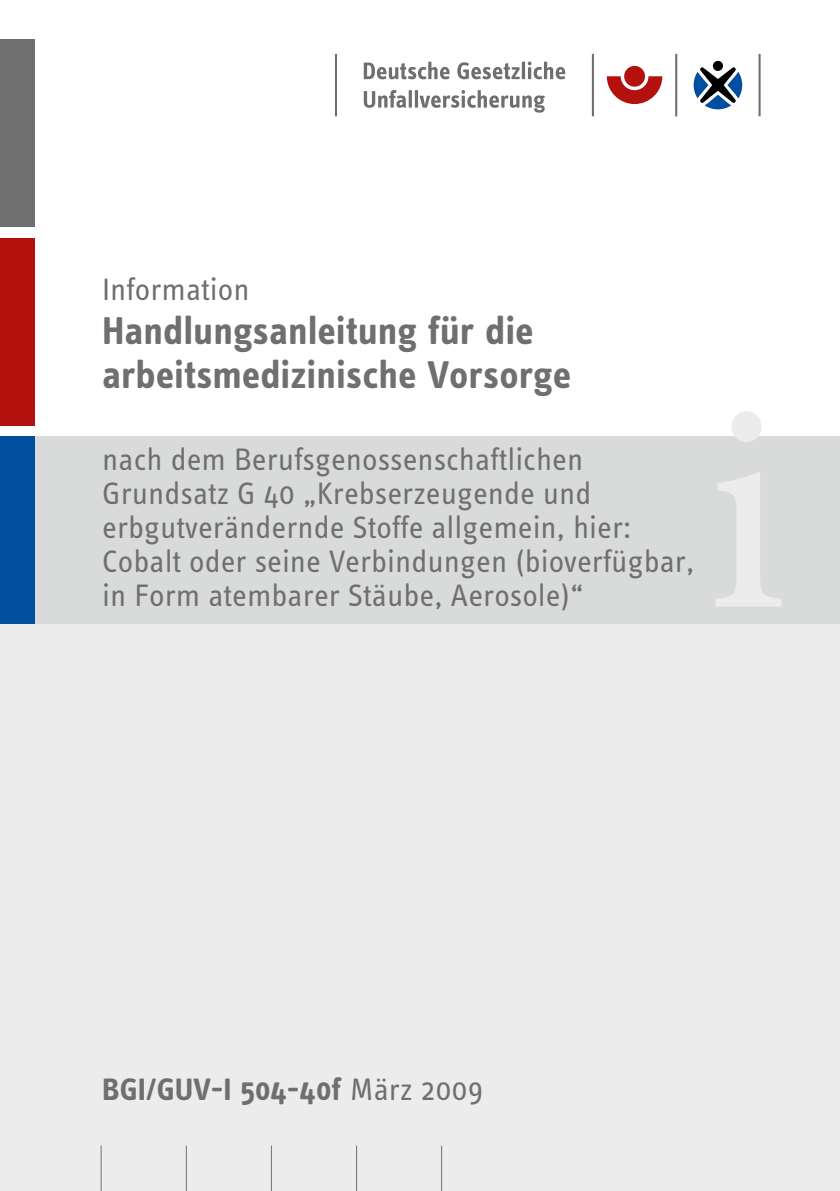
<style>
.page{position:relative;width:840px;height:1191px;background:#fff}
.page>*{position:absolute;margin:0;border:0;box-sizing:border-box;transform-origin:0 0}
.t1{font:700 40px/44px "Info OT Text";color:#6f6f6f}
.t2{font:32px/34px "Info OT Text";color:#6f6f6f}
.t3{font:700 32px "Info OT Text";color:#6f6f6f}
.s1{font-weight:400}
</style>
<div class="page">
<div style="left:0;top:437px;width:839px;height:754px;background:#ececec"></div>
<hr style="left:101px;top:1145px;width:1px;height:46px;background:#6f6f6f">
<hr style="left:186px;top:1145px;width:1px;height:46px;background:#6f6f6f">
<hr style="left:271px;top:1145px;width:1px;height:46px;background:#6f6f6f">
<hr style="left:356px;top:1145px;width:1px;height:46px;background:#6f6f6f">
<hr style="left:441px;top:1145px;width:1px;height:46px;background:#6f6f6f">
<div style="left:0;top:40px;width:34px;height:187px;background:#6f6f6f"></div>
<div style="left:0;top:238px;width:34px;height:187px;background:#b4100d"></div>
<div style="left:0;top:437px;width:839px;height:187px;background:#d9dada"></div>
<svg style="left:715px;top:411px;width:66px;height:195px"></svg>
<div style="left:0;top:437px;width:34px;height:187px;background:#004e9e"></div>
<hr style="left:674px;top:54px;width:3px;height:62px;background:#6f6f6f">
<svg style="left:363px;top:90px;width:43px;height:18px"></svg>
<hr style="left:408px;top:90px;width:3px;height:18px;background:#6f6f6f">
<svg style="left:414px;top:90px;width:4px;height:18px"></svg>
<svg style="left:419px;top:90px;width:125px;height:23px"></svg>
<svg style="left:363px;top:62px;width:86px;height:17px"></svg>
<svg style="left:457px;top:62px;width:62px;height:17px"></svg>
<hr style="left:521px;top:62px;width:3px;height:17px;background:#6f6f6f">
<svg style="left:527px;top:61px;width:38px;height:18px"></svg>
<div style="left:712px;top:61px;width:10px;height:10px;background:#000;border-radius:50%"></div>
<svg style="left:693px;top:67px;width:48px;height:42px"></svg>
<hr style="left:335px;top:54px;width:2px;height:62px;background:#6f6f6f">
<svg style="left:606px;top:76px;width:56px;height:28px"></svg>
<div style="left:623px;top:66px;width:21px;height:21px;background:#b4100d;border-radius:50%"></div>
<hr style="left:591px;top:54px;width:2px;height:62px;background:#6f6f6f">
<hr style="left:758px;top:54px;width:2px;height:62px;background:#6f6f6f">
<p class="t2" style="left:102px;top:272px;width:149px">Information</p>
<p class="t1" style="left:102px;top:308px;width:470px">Handlungsanleitung für die arbeitsmedizinische Vorsorge</p>
<p class="t2" style="left:102px;top:442px;width:593px">nach dem Berufsgenossenschaftlichen Grundsatz G 40 „Krebserzeugende und erbgutverändernde Stoffe allgemein, hier:<br>Cobalt oder seine Verbindungen (bioverfügbar, in Form atembarer Stäube, Aerosole)“</p>
<p class="t3" style="left:102px;top:1069px;width:382px">BGI/GUV-I 504-40f <span class="s1">März 2009</span></p>
</div>
